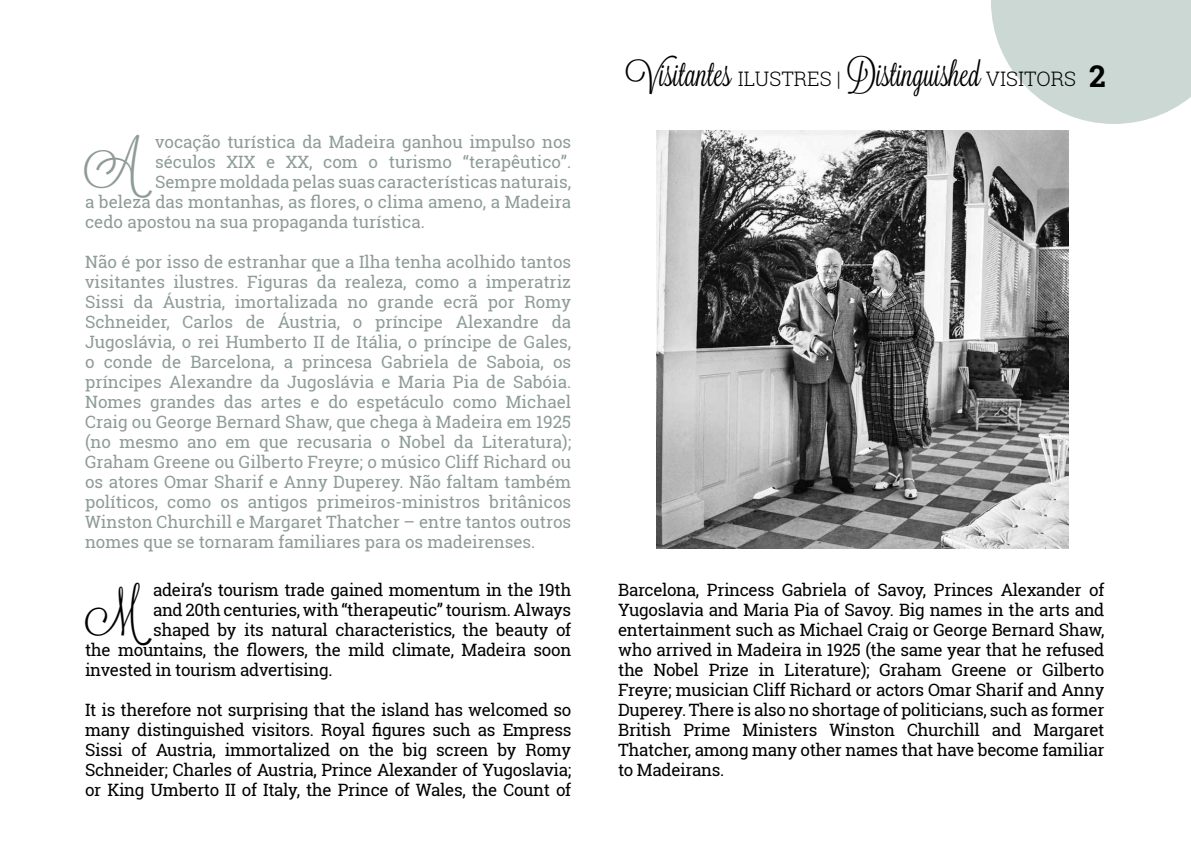
<style>
.page{position:relative;width:1191px;height:842px;background:#fff}
.page>*{position:absolute;margin:0;border:0;box-sizing:border-box;transform-origin:0 0}
.t1{font:48px "Lavanderia";color:#8e9c95}
.t2{font:48px "Lavanderia";color:#000}
.t3{font:34px "Lavanderia";color:#000}
.t4{font:17px/20px "Roboto Slab";letter-spacing:-.02em;color:#000;text-align:justify}
.t5{font:17px/20px "Roboto Slab";color:#8e9c95;text-align:justify}
.s1{font-family:"Roboto Slab";font-weight:300;font-size:20px}
.s2{font-family:"Roboto Slab";font-weight:700;font-size:30px}
</style>
<div class="page">
<svg style="left:991px;top:0;width:200px;height:124px"></svg>
<img style="left:656px;top:130px;width:412px;height:418px">
<h1 class="t1" style="left:85px;top:132px;width:54px">A</h1>
<p class="t5" style="left:155px;top:132px;width:418px">vocação turística da Madeira ganhou impulso nos</p>
<p class="t5" style="left:155px;top:152px;width:418px">séculos XIX e XX, com o turismo “terapêutico”.</p>
<p class="t5" style="left:155px;top:172px;width:418px">Sempre moldada pelas suas características naturais,</p>
<p class="t5" style="left:85px;top:192px;width:488px">a beleza das montanhas, as flores, o clima ameno, a Madeira</p>
<p class="t5" style="left:85px;top:212px;width:341px">cedo apostou na sua propaganda turística.</p>
<p class="t5" style="left:85px;top:252px;width:488px">Não é por isso de estranhar que a Ilha tenha acolhido tantos visitantes ilustres. Figuras da realeza, como a imperatriz Sissi da Áustria, imortalizada no grande ecrã por Romy Schneider, Carlos de Áustria, o príncipe Alexandre da Jugoslávia, o rei Humberto II de Itália, o príncipe de Gales, o conde de Barcelona, a princesa Gabriela de Saboia, os príncipes Alexandre da Jugoslávia e Maria Pia de Sabóia.<br>Nomes grandes das artes e do espetáculo como Michael Craig ou George Bernard Shaw, que chega à Madeira em 1925 (no mesmo ano em que recusaria o Nobel da Literatura); Graham Greene ou Gilberto Freyre; o músico Cliff Richard ou os atores Omar Sharif e Anny Duperey. Não faltam também políticos, como os antigos primeiros-ministros britânicos Winston Churchill e Margaret Thatcher – entre tantos outros nomes que se tornaram familiares para os madeirenses.</p>
<h2 class="t3" style="left:626px;top:54px;width:481px">Visitantes <span class="s1">ILUSTRES |</span> Distinguished <span class="s1">VISITORS</span> <span class="s2">2</span></h2>
<h1 class="t2" style="left:85px;top:580px;width:56px">M</h1>
<p class="t4" style="left:618px;top:580px;width:488px">Barcelona, Princess Gabriela of Savoy, Princes Alexander of Yugoslavia and Maria Pia of Savoy. Big names in the arts and entertainment such as Michael Craig or George Bernard Shaw, who arrived in Madeira in 1925 (the same year that he refused the Nobel Prize in Literature); Graham Greene or Gilberto Freyre; musician Cliff Richard or actors Omar Sharif and Anny Duperey. There is also no shortage of politicians, such as former British Prime Ministers Winston Churchill and Margaret Thatcher, among many other names that have become familiar to Madeirans.</p>
<p class="t4" style="left:153px;top:580px;width:420px">adeira’s tourism trade gained momentum in the 19th</p>
<p class="t4" style="left:153px;top:600px;width:420px">and 20th centuries, with “therapeutic” tourism. Always</p>
<p class="t4" style="left:153px;top:620px;width:420px">shaped by its natural characteristics, the beauty of</p>
<p class="t4" style="left:85px;top:640px;width:488px">the mountains, the flowers, the mild climate, Madeira soon</p>
<p class="t4" style="left:85px;top:660px;width:249px">invested in tourism advertising.</p>
<p class="t4" style="left:85px;top:700px;width:488px">It is therefore not surprising that the island has welcomed so many distinguished visitors. Royal figures such as Empress Sissi of Austria, immortalized on the big screen by Romy Schneider; Charles of Austria, Prince Alexander of Yugoslavia; or King Umberto II of Italy, the Prince of Wales, the Count of</p>
</div>
